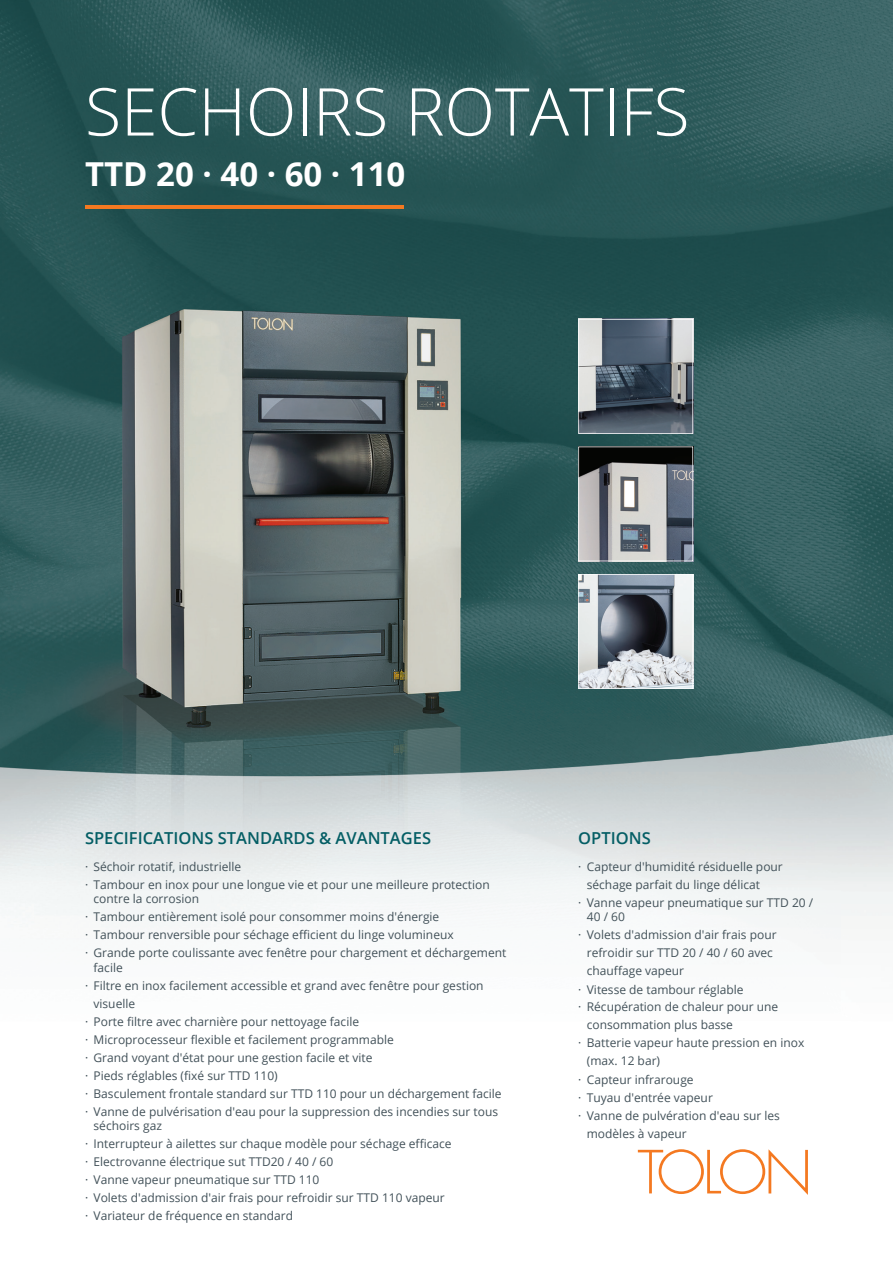
<style>
.page{position:relative;width:893px;height:1263px;background:#fff}
.page>*{position:absolute;margin:0;border:0;box-sizing:border-box;transform-origin:0 0}
.t1{font:300 66px "Open Sans";color:#fff}
.t2{font:700 33px "Open Sans";color:#fff}
.t3{font:600 16.5px "Open Sans";color:#045e65}
.t4{font:12px/18px "Open Sans";color:#425159}
</style>
<div class="page">
<img style="left:0;top:0;width:788px;height:156px">
<img style="left:788px;top:0;width:105px;height:731px">
<div style="left:0;top:156px;width:367px;height:81px;background:#255453"></div>
<img style="left:367px;top:156px;width:368px;height:105px">
<img style="left:735px;top:156px;width:53px;height:575px">
<img style="left:636px;top:261px;width:100px;height:470px">
<img style="left:0;top:237px;width:636px;height:691px">
<svg style="left:578px;top:574px;width:115px;height:115px;background:#9da3aa"></svg>
<svg style="left:578px;top:446px;width:115px;height:115px;background:#86888c"></svg>
<svg style="left:578px;top:319px;width:115px;height:115px;background:#6b757f"></svg>
<img style="left:636px;top:731px;width:204px;height:208px">
<img style="left:840px;top:731px;width:53px;height:207px">
<svg style="left:638px;top:1149px;width:170px;height:46px"></svg>
<hr style="left:85px;top:205px;width:319px;height:3px;background:#f47921">
<h1 class="t1" style="left:85px;top:66px;width:606px">SECHOIRS ROTATIFS</h1>
<h2 class="t2" style="left:85px;top:151px;width:322px">TTD 20 · 40 · 60 · 110</h2>
<h3 class="t3" style="left:85px;top:826px;width:348px">SPECIFICATIONS STANDARDS &amp; AVANTAGES</h3>
<p class="t4" style="left:85px;top:857px;width:406px">· Séchoir rotatif, industrielle<br>· Tambour en inox pour une longue vie et pour une meilleure protection</p>
<p class="t4" style="left:85px;top:890px;width:423px;text-indent:9px">contre la corrosion<br>· Tambour entièrement isolé pour consommer moins d'énergie<br>· Tambour renversible pour séchage efficient du linge volumineux<br>· Grande porte coulissante avec fenêtre pour chargement et déchargement</p>
<p class="t4" style="left:94px;top:958px;width:31px">facile</p>
<p class="t4" style="left:85px;top:976px;width:400px">· Filtre en inox facilement accessible et grand avec fenêtre pour gestion</p>
<p class="t4" style="left:94px;top:994px;width:43px">visuelle</p>
<p class="t4" style="left:85px;top:1012px;width:276px">· Porte filtre avec charnière pour nettoyage facile</p>
<p class="t4" style="left:85px;top:1030px;width:310px">· Microprocesseur flexible et facilement programmable</p>
<p class="t4" style="left:85px;top:1048px;width:289px">· Grand voyant d'état pour une gestion facile et vite</p>
<p class="t4" style="left:85px;top:1066px;width:194px">· Pieds réglables (fixé sur TTD 110)</p>
<p class="t4" style="left:85px;top:1084px;width:418px">· Basculement frontale standard sur TTD 110 pour un déchargement facile</p>
<p class="t4" style="left:85px;top:1102px;width:415px">· Vanne de pulvérisation d'eau pour la suppression des incendies sur tous</p>
<p class="t4" style="left:85px;top:1116px;width:368px;text-indent:9px">séchoirs gaz<br>· Interrupteur à ailettes sur chaque modèle pour séchage efficace · Electrovanne électrique sut TTD20 / 40 / 60<br>· Vanne vapeur pneumatique sur TTD 110<br>· Volets d'admission d'air frais pour refroidir sur TTD 110 vapeur<br>· Variateur de fréquence en standard</p>
<h3 class="t3" style="left:578px;top:826px;width:74px">OPTIONS</h3>
<p class="t4" style="left:578px;top:857px;width:206px">· Capteur d'humidité résiduelle pour</p>
<p class="t4" style="left:587px;top:875px;width:175px">séchage parfait du linge délicat</p>
<p class="t4" style="left:578px;top:893px;width:236px">· Vanne vapeur pneumatique sur TTD 20 /</p>
<p class="t4" style="left:587px;top:908px;width:40px">40 / 60</p>
<p class="t4" style="left:578px;top:925px;width:200px">· Volets d'admission d'air frais pour</p>
<p class="t4" style="left:587px;top:943px;width:188px">refroidir sur TTD 20 / 40 / 60 avec</p>
<p class="t4" style="left:587px;top:961px;width:99px">chauffage vapeur</p>
<p class="t4" style="left:578px;top:980px;width:167px">· Vitesse de tambour réglable</p>
<p class="t4" style="left:578px;top:998px;width:201px">· Récupération de chaleur pour une</p>
<p class="t4" style="left:587px;top:1016px;width:148px">consommation plus basse</p>
<p class="t4" style="left:578px;top:1034px;width:227px">· Batterie vapeur haute pression en inox</p>
<p class="t4" style="left:587px;top:1052px;width:75px">(max. 12 bar)</p>
<p class="t4" style="left:578px;top:1070px;width:117px">· Capteur infrarouge</p>
<p class="t4" style="left:578px;top:1088px;width:136px">· Tuyau d'entrée vapeur</p>
<p class="t4" style="left:578px;top:1106px;width:203px">· Vanne de pulvération d'eau sur les</p>
<p class="t4" style="left:587px;top:1124px;width:101px">modèles à vapeur</p>
</div>
